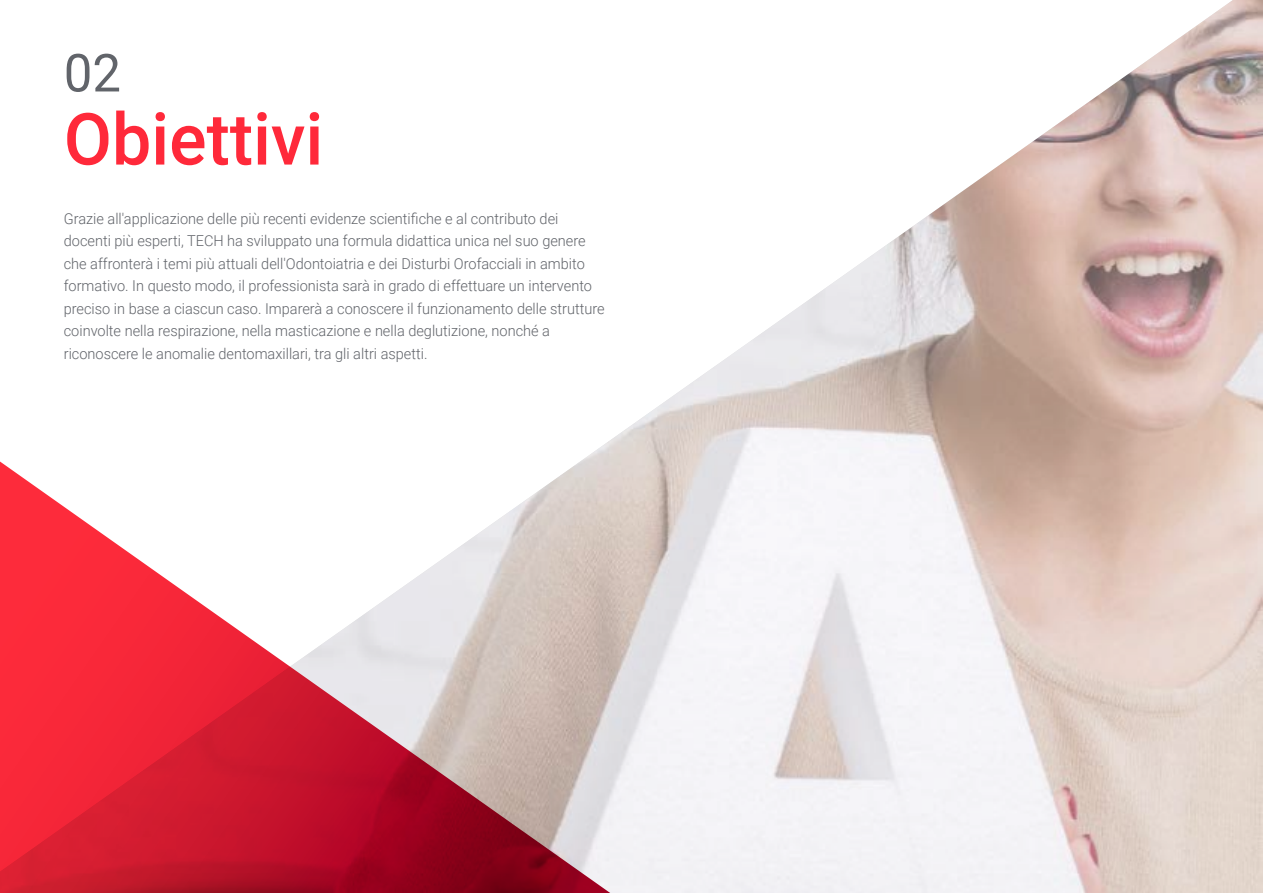
<style>
.page{position:relative;width:1263px;height:893px;background:#fff}
.page>*{position:absolute;margin:0;border:0;box-sizing:border-box;transform-origin:0 0}
.t1{font:500 72px "Roboto";color:#ff293a}
.t2{font:52.5px "Roboto";color:#61646a}
.t3{font:300 15px/22.5px "Roboto";color:#61646a}
</style>
<div class="page">
<img style="left:602px;top:0;width:661px;height:893px">
<svg style="left:0;top:446px;width:640px;height:447px"></svg>
<h2 class="t2" style="left:64px;top:36px;width:59px">02</h2>
<h1 class="t1" style="left:64px;top:89px;width:261px">Obiettivi</h1>
<p class="t3" style="left:64px;top:207px;width:542px">Grazie all'applicazione delle più recenti evidenze scientifiche e al contributo dei docenti più esperti, TECH ha sviluppato una formula didattica unica nel suo genere che affronterà i temi più attuali dell'Odontoiatria e dei Disturbi Orofacciali in ambito formativo. In questo modo, il professionista sarà in grado di effettuare un intervento preciso in base a ciascun caso. Imparerà a conoscere il funzionamento delle strutture coinvolte nella respirazione, nella masticazione e nella deglutizione, nonché a riconoscere le anomalie dentomaxillari, tra gli altri aspetti.</p>
</div>
